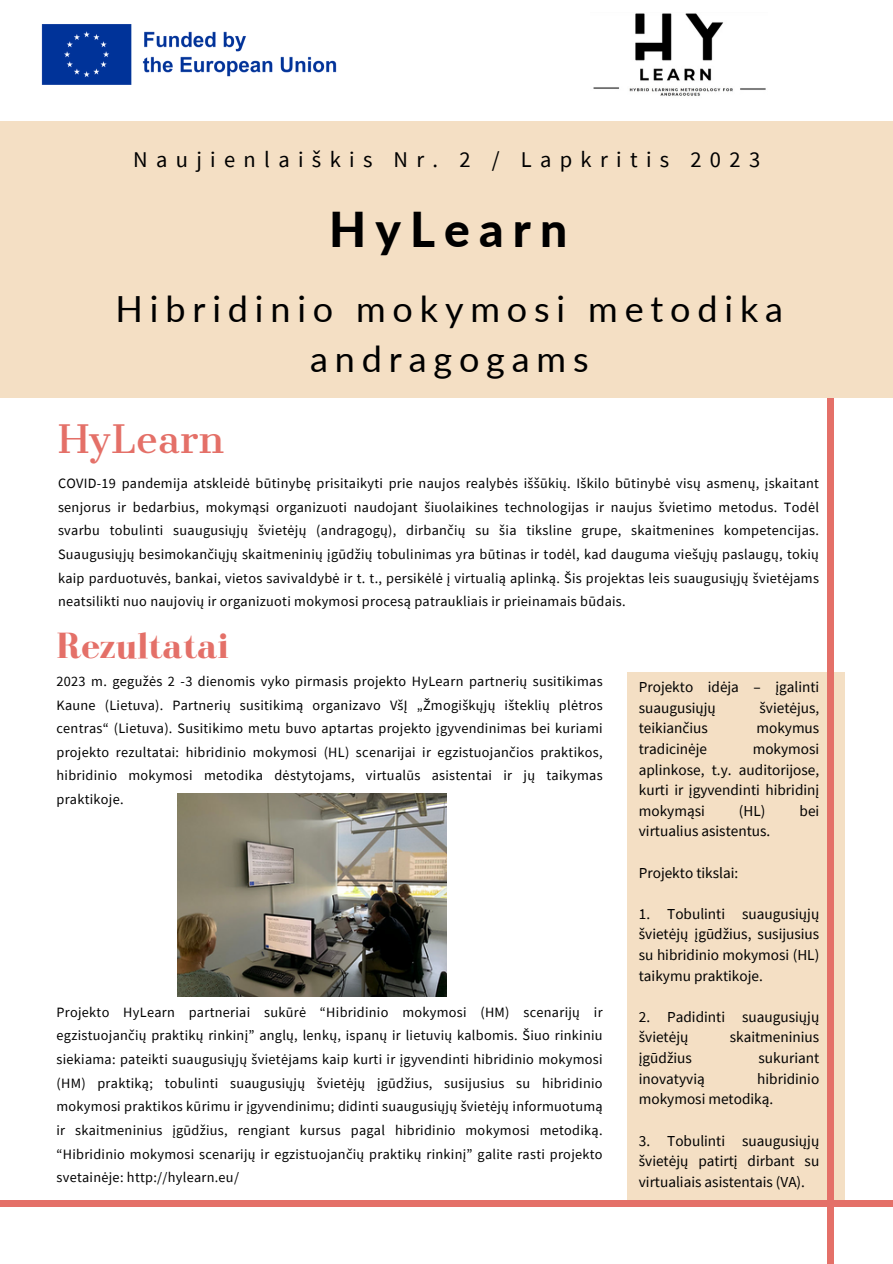
<style>
.page{position:relative;width:893px;height:1264px;background:#fff}
.page>*{position:absolute;margin:0;border:0;box-sizing:border-box;transform-origin:0 0}
.t1{font:800 48px "Lato";letter-spacing:.19em;color:#000}
.t2{font:700 37.5px "Bodoni FLF";color:#e47068}
.t3{font:37.5px "Cantata One";color:#e47068}
.t4{font:36px/49.5px "Lato";letter-spacing:.19em;color:#000;text-align:center}
.t5{font:22.5px "Source Sans Pro";letter-spacing:.37em;color:#000}
.t6{font:15.3px/20.5px "Source Sans Pro";color:#000}
.t7{font:14.25px/23.7px "Source Sans Pro";letter-spacing:.02em;color:#000;text-align:justify}
</style>
<div class="page">
<div style="left:827px;top:375px;width:6px;height:303px;background:#e47068"></div>
<div style="left:0;top:121px;width:892px;height:276px;background:#f4dfc4"></div>
<div style="left:627px;top:672px;width:217px;height:530px;background:#f4dfc4"></div>
<div style="left:590px;top:1200px;width:302px;height:6px;background:#e47068"></div>
<div style="left:324px;top:1200px;width:303px;height:6px;background:#e47068"></div>
<div style="left:25px;top:1200px;width:303px;height:6px;background:#e47068"></div>
<div style="left:0;top:1200px;width:25px;height:6px;background:#e47068"></div>
<div style="left:827px;top:629px;width:6px;height:303px;background:#e47068"></div>
<div style="left:827px;top:705px;width:6px;height:303px;background:#e47068"></div>
<div style="left:827px;top:980px;width:6px;height:283px;background:#e47068"></div>
<img style="left:593px;top:13px;width:173px;height:83px">
<img style="left:41px;top:24px;width:296px;height:61px">
<img style="left:178px;top:793px;width:268px;height:203px">
<p class="t5" style="left:133px;top:145px;width:628px">Naujienlaiškis Nr. 2 / Lapkritis 2023</p>
<p class="t1" style="left:329px;top:199px;width:240px">HyLearn</p>
<p class="t4" style="left:116px;top:283px;width:669px">Hibridinio mokymosi metodika andragogams</p>
<p class="t3" style="left:58px;top:415px;width:167px">HyLearn</p>
<p class="t7" style="left:58px;top:471px;width:762px">COVID-19 pandemija atskleidė būtinybę prisitaikyti prie naujos realybės iššūkių. Iškilo būtinybė visų asmenų, įskaitant senjorus ir bedarbius, mokymąsi organizuoti naudojant šiuolaikines technologijas ir naujus švietimo metodus. Todėl svarbu tobulinti suaugusiųjų švietėjų (andragogų), dirbančių su šia tiksline grupe, skaitmenines kompetencijas.<br>Suaugusiųjų besimokančiųjų skaitmeninių įgūdžių tobulinimas yra būtinas ir todėl, kad dauguma viešųjų paslaugų, tokių kaip parduotuvės, bankai, vietos savivaldybė ir t. t., persikėlė į virtualią aplinką. Šis projektas leis suaugusiųjų švietėjams neatsilikti nuo naujovių ir organizuoti mokymosi procesą patraukliais ir prieinamais būdais.</p>
<p class="t2" style="left:56px;top:625px;width:174px">Rezultatai</p>
<p class="t6" style="left:638px;top:676px;width:182px">Projekto idėja – įgalinti suaugusiųjų</p>
<p class="t7" style="left:56px;top:669px;width:547px">2023 m. gegužės 2 -3 dienomis vyko pirmasis projekto HyLearn partnerių susitikimas Kaune (Lietuva). Partnerių susitikimą organizavo VšĮ „Žmogiškųjų išteklių plėtros centras“ (Lietuva). Susitikimo metu buvo aptartas projekto įgyvendinimas bei kuriami projekto rezultatai: hibridinio mokymosi (HL) scenarijai ir egzistuojančios praktikos, hibridinio mokymosi metodika dėstytojams, virtualūs asistentai ir jų taikymas praktikoje.</p>
<p class="t6" style="left:759px;top:697px;width:61px">švietėjus,</p>
<p class="t6" style="left:638px;top:717px;width:71px">teikiančius</p>
<p class="t6" style="left:756px;top:717px;width:64px">mokymus</p>
<p class="t6" style="left:638px;top:738px;width:70px">tradicinėje</p>
<p class="t6" style="left:638px;top:738px;width:182px;text-align:justify;text-indent:114px">mokymosi aplinkose, t.y. auditorijose, kurti ir įgyvendinti hibridinį mokymąsi</p>
<p class="t6" style="left:638px;top:800px;width:182px;text-indent:100px">(HL) bei virtualius asistentus.</p>
<p class="t6" style="left:638px;top:861px;width:101px">Projekto tikslai:</p>
<p class="t6" style="left:638px;top:903px;width:182px;text-align:justify">1. Tobulinti suaugusiųjų švietėjų įgūdžius, susijusius su hibridinio mokymosi (HL) taikymu praktikoje.</p>
<p class="t6" style="left:638px;top:1006px;width:182px">2. Padidinti suaugusiųjų švietėjų</p>
<p class="t7" style="left:56px;top:999px;width:547px">Projekto HyLearn partneriai sukūrė “Hibridinio mokymosi (HM) scenarijų ir egzistuojančių praktikų rinkinį” anglų, lenkų, ispanų ir lietuvių kalbomis. Šiuo rinkiniu siekiama: pateikti suaugusiųjų švietėjams kaip kurti ir įgyvendinti hibridinio mokymosi (HM) praktiką; tobulinti suaugusiųjų švietėjų įgūdžius, susijusius su hibridinio mokymosi praktikos kūrimu ir įgyvendinimu; didinti suaugusiųjų švietėjų informuotumą ir skaitmeninius įgūdžius, rengiant kursus pagal hibridinio mokymosi metodiką. “Hibridinio mokymosi scenarijų ir egzistuojančių praktikų rinkinį” galite rasti projekto svetainėje: http://hylearn.eu/</p>
<p class="t6" style="left:729px;top:1026px;width:91px">skaitmeninius</p>
<p class="t6" style="left:638px;top:1047px;width:55px">įgūdžius</p>
<p class="t6" style="left:758px;top:1047px;width:62px">sukuriant</p>
<p class="t6" style="left:638px;top:1067px;width:67px">inovatyvią</p>
<p class="t6" style="left:638px;top:1067px;width:182px;text-indent:118px">hibridinio mokymosi metodiką.</p>
<p class="t6" style="left:638px;top:1129px;width:182px;text-align:justify">3. Tobulinti suaugusiųjų švietėjų patirtį dirbant su virtualiais asistentais (VA).</p>
</div>
